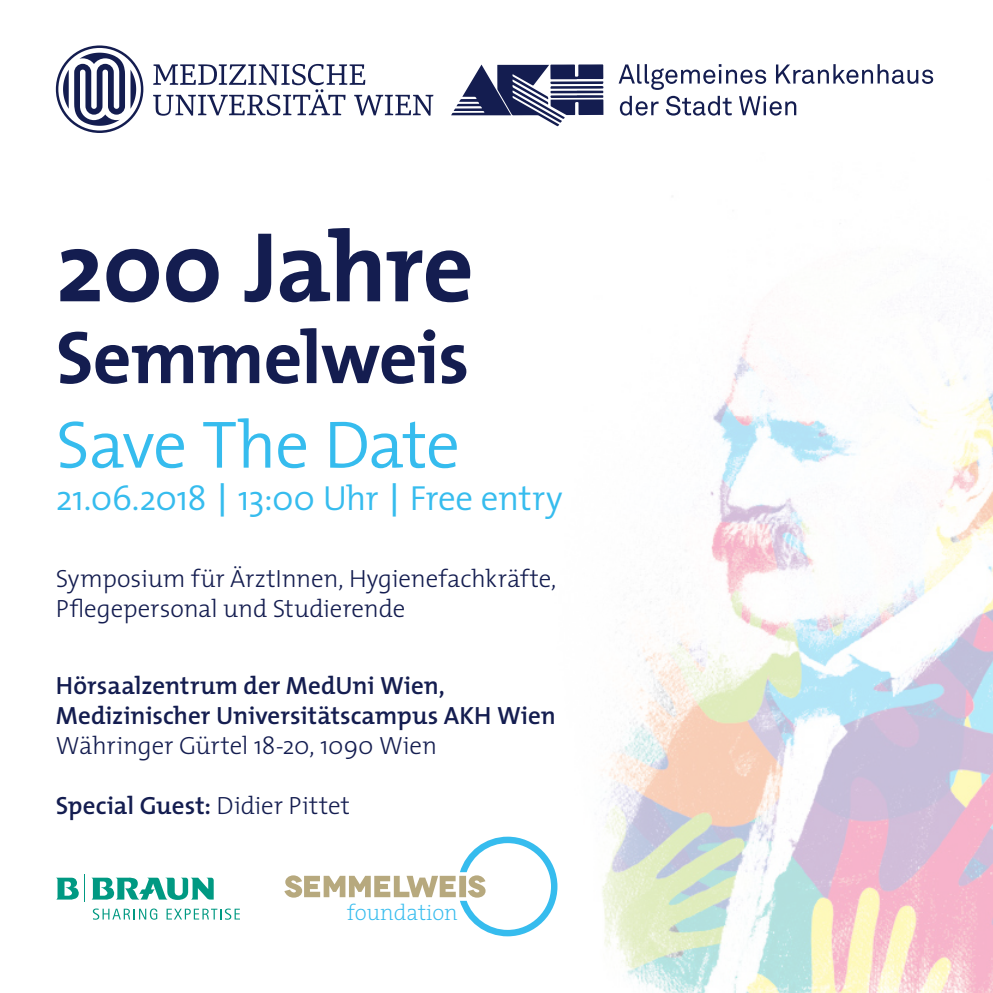
<style>
.page{position:relative;width:993px;height:993px;background:#fff}
.page>*{position:absolute;margin:0;border:0;box-sizing:border-box;transform-origin:0 0}
.t1{font:700 100px "The Mix";letter-spacing:-.02em;color:#141d50}
.t2{font:700 75px "The Mix";letter-spacing:-.01em;color:#141d50}
.t3{font:300 67.5px "The Mix";letter-spacing:-.025em;color:#36bcee}
.t4{font:300 35px "The Mix";letter-spacing:-.015em;color:#36bcee}
.t5{font:300 25px/30px "The Mix";letter-spacing:-.005em;color:#141d50}
.t6{font:600 25px/30px "The Mix";color:#141d50}
.t7{font:200 22.25px "The Serif";color:#36bcee}
.s1{font-family:"Verdana";font-weight:400}
.s2{font-weight:300}
</style>
<div class="page">
<img style="left:496px;top:314px;width:496px;height:678px">
<svg style="left:284px;top:836px;width:273px;height:99px"></svg>
<svg style="left:93px;top:908px;width:64px;height:11px"></svg>
<svg style="left:166px;top:908px;width:74px;height:11px"></svg>
<svg style="left:91px;top:877px;width:123px;height:22px"></svg>
<svg style="left:56px;top:874px;width:29px;height:27px"></svg>
<svg style="left:56px;top:45px;width:87px;height:88px"></svg>
<svg style="left:153px;top:64px;width:280px;height:52px"></svg>
<svg style="left:618px;top:64px;width:148px;height:26px"></svg>
<svg style="left:776px;top:64px;width:156px;height:20px"></svg>
<svg style="left:619px;top:96px;width:39px;height:20px"></svg>
<svg style="left:666px;top:96px;width:65px;height:20px"></svg>
<svg style="left:739px;top:96px;width:57px;height:20px"></svg>
<svg style="left:451px;top:64px;width:152px;height:62px"></svg>
<h1 class="t1" style="left:56px;top:183px;width:419px">200 Jahre</h1>
<h2 class="t2" style="left:56px;top:295px;width:415px">Semmelweis</h2>
<h3 class="t3" style="left:56px;top:388px;width:405px">Save The Date</h3>
<h3 class="t4" style="left:56px;top:468px;width:508px">21.06.2018 <span class="s1">|</span> 13:00 Uhr <span class="s1">|</span> Free entry</h3>
<p class="t5" style="left:56px;top:562px;width:502px">Symposium für ÄrztInnen, Hygienefachkräfte,<br>Pflegepersonal und Studierende</p>
<p class="t6" style="left:56px;top:669px;width:501px">Hörsaalzentrum der MedUni Wien,<br>Medizinischer Universitätscampus AKH Wien</p>
<p class="t5" style="left:56px;top:729px;width:382px">Währinger Gürtel 18-20, 1090 Wien</p>
<p class="t6" style="left:56px;top:789px;width:295px">Special Guest: <span class="s2">Didier Pittet</span></p>
<p class="t7" style="left:347px;top:894px;width:112px">foundation</p>
</div>
